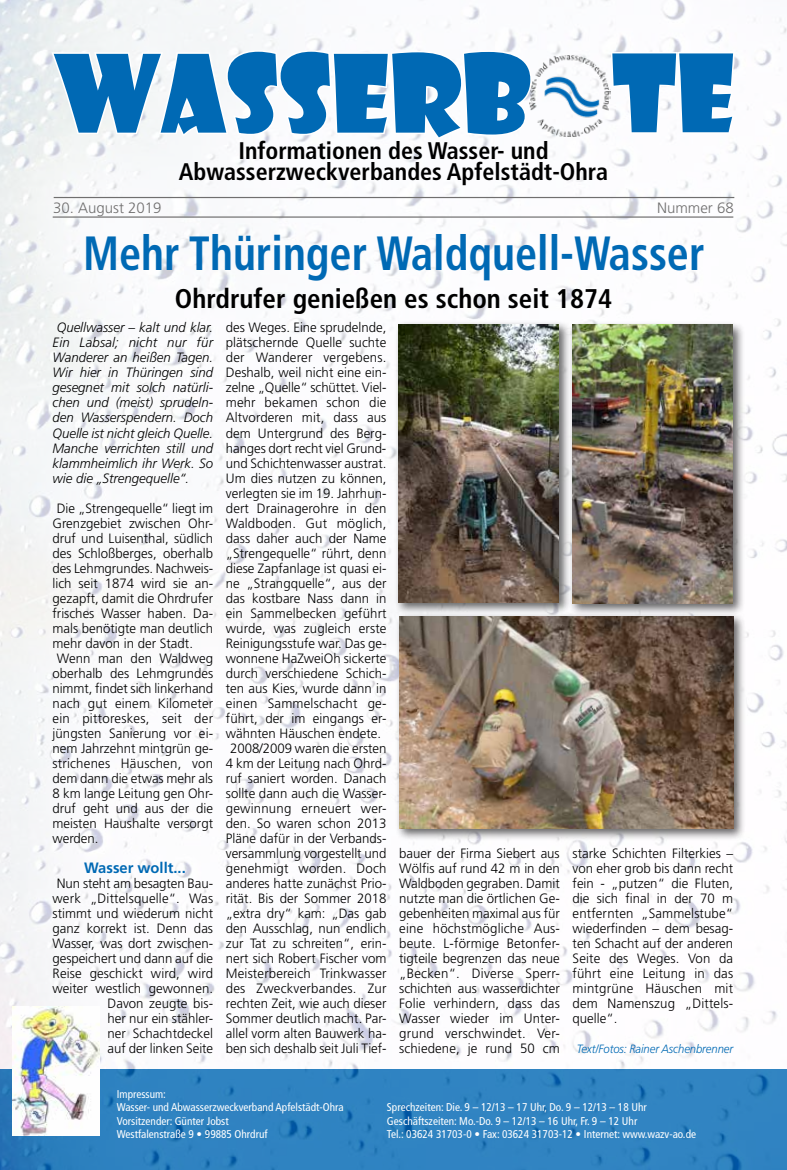
<style>
.page{position:relative;width:787px;height:1170px;background:#fff}
.page>*{position:absolute;margin:0;border:0;box-sizing:border-box;transform-origin:0 0}
.t1{font:105px "Showcard Gothic";color:#0069b4}
.t2{font:700 condensed 48px "Frutiger";color:#0069b4;scale:.92 1}
.t3{font:700 condensed 27px "Frutiger";color:#000}
.t4{font:700 condensed 24px/21px "Frutiger";color:#000;text-align:center}
.t5{font:300 15px "Frutiger";color:#706f6f}
.t6{font:700 15px "Frutiger";color:#0069b4}
.t7{font:300 13.5px/15px "Frutiger";color:#000;text-align:justify}
.t8{font:italic 300 13.5px/15px "Frutiger";color:#000;text-align:justify}
.t9{font:300 13.5px "Frutiger";letter-spacing:.02em;color:#000}
.t10{font:italic 300 12px "Frutiger";letter-spacing:-.005em;color:#0069b4;scale:.94 1}
.t11{font:condensed 11.25px/13.5px "Frutiger";color:#fff}
</style>
<div class="page">
<img style="left:0;top:0;width:787px;height:1169px">
<svg style="left:609px;top:50px;width:127px;height:85px"></svg>
<img style="left:533px;top:55px;width:77px;height:81px">
<svg style="left:49px;top:49px;width:484px;height:92px"></svg>
<img style="left:13px;top:1006px;width:86px;height:128px">
<hr style="left:54px;top:197px;width:680px;height:1px;background:#706f6f">
<hr style="left:53px;top:216px;width:680px;height:2px;background:#706f6f">
<div style="left:395px;top:612px;width:351px;height:229px;background:#000;opacity:.6"></div>
<img style="left:399px;top:616px;width:334px;height:212px">
<div style="left:394px;top:320px;width:177px;height:294px;background:#000;opacity:.6"></div>
<img style="left:398px;top:324px;width:160px;height:278px">
<div style="left:568px;top:321px;width:176px;height:294px;background:#000;opacity:.6"></div>
<img style="left:572px;top:325px;width:160px;height:278px">
<h1 class="t1" style="left:53px;top:24px;width:683px">WASSERB TE</h1>
<h3 class="t4" style="left:179px;top:140px;width:431px">Informationen des Wasser- und<br>Abwasserzweckverbandes Apfelstädt-Ohra</h3>
<p class="t5" style="left:53px;top:199px;width:110px">30. August 2019</p>
<p class="t5" style="left:657px;top:199px;width:78px">Nummer 68</p>
<h2 class="t2" style="left:83px;top:225px;width:677px">Mehr Thüringer Waldquell-Wasser</h2>
<h3 class="t3" style="left:175px;top:283px;width:439px">Ohrdrufer genießen es schon seit 1874</h3>
<p class="t8" style="left:53px;top:320px;width:162px;text-indent:4px">Quellwasser – kalt und klar.<br>Ein Labsal; nicht nur für Wanderer an heißen Tagen.<br>Wir hier in Thüringen sind gesegnet mit solch natürli&shy;chen und (meist) sprudeln&shy;den Wasserspendern. Doch Quelle ist nicht gleich Quelle.<br>Manche verrichten still und klammheimlich ihr Werk. So wie die „Strengequelle“.</p>
<p class="t7" style="left:57px;top:500px;width:158px">Die „Strengequelle“ liegt im</p>
<p class="t7" style="left:53px;top:515px;width:162px">Grenzgebiet zwischen Ohr-</p>
<p class="t7" style="left:53px;top:530px;width:162px">druf und Luisenthal, südlich</p>
<p class="t7" style="left:53px;top:545px;width:162px">des Schloßberges, oberhalb</p>
<p class="t7" style="left:53px;top:560px;width:162px">des Lehmgrundes. Nachweis-</p>
<p class="t7" style="left:53px;top:575px;width:161px">lich seit 1874 wird sie an-</p>
<p class="t7" style="left:53px;top:590px;width:162px">gezapft, damit die Ohrdrufer</p>
<p class="t7" style="left:53px;top:605px;width:162px">frisches Wasser haben. Da-</p>
<p class="t7" style="left:53px;top:620px;width:162px">mals benötigte man deutlich</p>
<p class="t7" style="left:53px;top:635px;width:142px">mehr davon in der Stadt.</p>
<p class="t7" style="left:57px;top:650px;width:158px">Wenn man den Waldweg</p>
<p class="t7" style="left:53px;top:665px;width:162px">oberhalb des Lehmgrundes</p>
<p class="t7" style="left:53px;top:680px;width:162px">nimmt, findet sich linkerhand</p>
<p class="t7" style="left:53px;top:695px;width:162px">nach gut einem Kilometer</p>
<p class="t9" style="left:53px;top:710px;width:162px">ein pittoreskes, seit der</p>
<p class="t7" style="left:53px;top:725px;width:162px">jüngsten Sanierung vor ei-</p>
<p class="t7" style="left:53px;top:740px;width:162px">nem Jahrzehnt mintgrün ge-</p>
<p class="t7" style="left:53px;top:755px;width:162px">strichenes Häuschen, von</p>
<p class="t7" style="left:53px;top:770px;width:162px">dem dann die etwas mehr als</p>
<p class="t7" style="left:53px;top:785px;width:162px">8 km lange Leitung gen Ohr-</p>
<p class="t7" style="left:53px;top:800px;width:162px">druf geht und aus der die</p>
<p class="t7" style="left:53px;top:815px;width:162px">meisten Haushalte versorgt</p>
<p class="t7" style="left:53px;top:830px;width:48px">werden.</p>
<p class="t6" style="left:84px;top:858px;width:103px">Wasser wollt...</p>
<p class="t7" style="left:53px;top:875px;width:162px;text-align:right">Nun steht am besagten Bau&shy;werk „Dittelsquelle“. Was stimmt und wiederum nicht ganz korrekt ist. Denn das<br>Wasser, was dort zwischen&shy;gespeichert und dann auf die<br>Reise geschickt wird, wird weiter westlich gewonnen.<br>Davon zeugte bis-<br>her nur ein stähler-<br>ner Schachtdeckel<br>auf der linken Seite</p>
<p class="t7" style="left:226px;top:320px;width:162px;text-align:center">des Weges. Eine sprudelnde, plätschernde Quelle suchte der Wanderer vergebens.<br>Deshalb, weil nicht eine ein&shy;zelne „Quelle“ schüttet. Viel&shy;mehr bekamen schon die<br>Altvorderen mit, dass aus dem Untergrund des Berg&shy;hanges dort recht viel Grund&shy;und Schichtenwasser austrat.<br>Um dies nutzen zu können, verlegten sie im 19. Jahrhun&shy;dert Drainagerohre in den<br>Waldboden. Gut möglich, dass daher auch der Name „Strengequelle“ rührt, denn diese Zapfanlage ist quasi ei&shy;ne „Strangquelle“, aus der das kostbare Nass dann in ein Sammelbecken geführt wurde, was zugleich erste<br>Reinigungsstufe war. Das ge&shy;wonnene HaZweiOh sickerte durch verschiedene Schich&shy;ten aus Kies, wurde dann in einen Sammelschacht ge&shy;führt, der im eingangs er&shy;wähnten Häuschen endete.<br>2008/2009 waren die ersten<br>4 km der Leitung nach Ohrd&shy;ruf saniert worden. Danach sollte dann auch die Wasser&shy;gewinnung erneuert wer&shy;den. So waren schon 2013<br>Pläne dafür in der Verbands&shy;versammlung vorgestellt und genehmigt worden. Doch anderes hatte zunächst Prio&shy;rität. Bis der Sommer 2018 „extra dry“ kam: „Das gab den Ausschlag, nun endlich zur Tat zu schreiten“, erin&shy;nert sich Robert Fischer vom<br>Meisterbereich Trinkwasser des Zweckverbandes. Zur rechten Zeit, wie auch dieser<br>Sommer deutlich macht. Par&shy;allel vorm alten Bauwerk ha&shy;ben sich deshalb seit Juli Tief-</p>
<p class="t7" style="left:399px;top:845px;width:162px">bauer der Firma Siebert aus Wölfis auf rund 42 m in den Waldboden gegraben. Damit nutzte man die örtlichen Ge&shy;gebenheiten maximal aus für eine höchstmögliche Aus&shy;beute. L-förmige Betonfer&shy;tigteile begrenzen das neue „Becken“. Diverse Sperr&shy;schichten aus wasserdichter Folie verhindern, dass das Wasser wieder im Unter&shy;grund verschwindet. Ver&shy;schiedene, je rund 50 cm</p>
<p class="t7" style="left:572px;top:845px;width:162px">starke Schichten Filterkies – von eher grob bis dann recht fein - „putzen“ die Fluten, die sich final in der 70 m entfernten „Sammelstube“ wiederfinden – dem besag&shy;ten Schacht auf der anderen Seite des Weges. Von da führt eine Leitung in das mintgrüne Häuschen mit dem Namenszug „Dittels&shy;quelle“.</p>
<p class="t10" style="left:577px;top:1041px;width:168px">Text/Fotos: Rainer Aschenbrenner</p>
<p class="t11" style="left:117px;top:1087px;width:228px">Impressum:<br>Wasser- und Abwasserzweckverband Apfelstädt-Ohra</p>
<p class="t11" style="left:387px;top:1100px;width:261px">Sprechzeiten: Die. 9 – 12/13 – 17 Uhr, Do. 9 – 12/13 – 18 Uhr</p>
<p class="t11" style="left:117px;top:1114px;width:113px">Vorsitzender: Günter Jobst</p>
<p class="t11" style="left:387px;top:1114px;width:252px">Geschäftszeiten: Mo.-Do. 9 – 12/13 – 16 Uhr, Fr. 9 – 12 Uhr</p>
<p class="t11" style="left:117px;top:1127px;width:152px">Westfalenstraße 9 • 99885 Ohrdruf</p>
<p class="t11" style="left:387px;top:1127px;width:310px">Tel.: 03624 31703-0 • Fax: 03624 31703-12 • Internet: www.wazv-ao.de</p>
</div>
